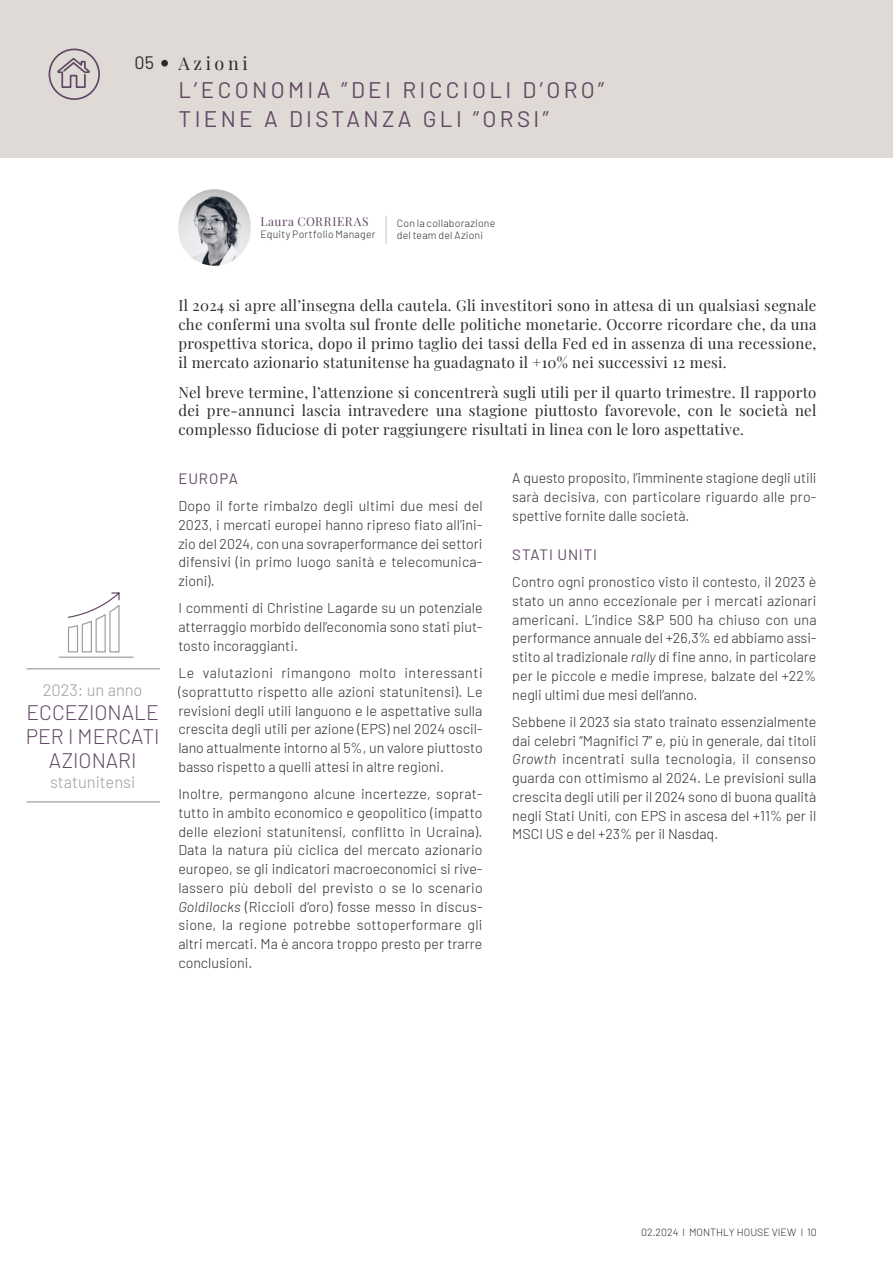
<style>
.page{position:relative;width:893px;height:1263px;background:#fff}
.page>*{position:absolute;margin:0;border:0;box-sizing:border-box;transform-origin:0 0}
.t1{font:22.5px/28.5px "Barlow";letter-spacing:.15em;color:#624865}
.t2{font:300 21px/24px "Barlow";color:#624865;text-align:center}
.t3{font:18px "Playfair Display";letter-spacing:.2em;color:#2a2c30}
.t4{font:18px "Barlow";color:#2a2c30}
.t5{font:300 16.5px "Barlow";color:#9d9d9c}
.t6{font:15px/18.8px "Playfair Display";letter-spacing:.02em;color:#2a2c30;text-align:justify}
.t7{font:15px "Barlow";letter-spacing:.06em;color:#624865}
.t8{font:300 14.25px/18.8px "Barlow";color:#2a2c30;text-align:justify}
.t9{font:12px "Playfair Display";letter-spacing:.05em;color:#624865}
.t10{font:300 10.5px/12px "Barlow";letter-spacing:.02em;color:#2a2c30}
.t11{font:300 10.5px "Barlow";color:#2a2c30}
.s1{font-style:italic}
</style>
<div class="page">
<div style="left:0;top:0;width:893px;height:157px;background:#dfdad5"></div>
<hr style="left:27px;top:668px;width:133px;height:1px;background:#9d9d9c">
<hr style="left:27px;top:801px;width:133px;height:1px;background:#9d9d9c">
<svg style="left:58px;top:592px;width:76px;height:66px"></svg>
<div style="left:161px;top:60px;width:7px;height:7px;background:#2a2c30;border-radius:50%"></div>
<img style="left:178px;top:189px;width:73px;height:77px;border-radius:36px">
<svg style="left:386px;top:216px;width:1px;height:28px"></svg>
<svg style="left:48px;top:48px;width:52px;height:52px"></svg>
<p class="t4" style="left:135px;top:50px;width:21px">05</p>
<p class="t3" style="left:179px;top:49px;width:71px">Azioni</p>
<h1 class="t1" style="left:179px;top:74px;width:427px">L’ECONOMIA ”DEI RICCIOLI D’ORO”<br>TIENE A DISTANZA GLI ”ORSI”</h1>
<p class="t9" style="left:260px;top:212px;width:110px">Laura CORRIERAS</p>
<p class="t10" style="left:260px;top:228px;width:117px">Equity Portfolio Manager</p>
<p class="t10" style="left:397px;top:217px;width:100px">Con la collaborazione del team del Azioni</p>
<p class="t5" style="left:43px;top:678px;width:101px">2023: un anno</p>
<h2 class="t2" style="left:26px;top:699px;width:135px">ECCEZIONALE<br>PER I MERCATI<br>AZIONARI</h2>
<p class="t5" style="left:50px;top:770px;width:87px">statunitensi</p>
<p class="t6" style="left:178px;top:295px;width:640px">Il 2024 si apre all’insegna della cautela. Gli investitori sono in attesa di un qualsiasi segnale che confermi una svolta sul fronte delle politiche monetarie. Occorre ricordare che, da una prospettiva storica, dopo il primo taglio dei tassi della Fed ed in assenza di una recessione, il mercato azionario statunitense ha guadagnato il +10% nei successivi 12 mesi.</p>
<p class="t6" style="left:178px;top:381px;width:640px">Nel breve termine, l’attenzione si concentrerà sugli utili per il quarto trimestre. Il rapporto dei pre-annunci lascia intravedere una stagione piuttosto favorevole, con le società nel complesso fiduciose di poter raggiungere risultati in linea con le loro aspettative.</p>
<p class="t7" style="left:178px;top:468px;width:61px">EUROPA</p>
<p class="t8" style="left:178px;top:495px;width:306px">Dopo il forte rimbalzo degli ultimi due mesi del 2023, i mercati europei hanno ripreso fiato all’ini&shy;zio del 2024, con una sovraperformance dei settori difensivi (in primo luogo sanità e telecomunica&shy;zioni).</p>
<p class="t8" style="left:178px;top:598px;width:306px">I commenti di Christine Lagarde su un potenziale atterraggio morbido dell’economia sono stati piut&shy;tosto incoraggianti.</p>
<p class="t8" style="left:178px;top:663px;width:306px">Le valutazioni rimangono molto interessanti (soprattutto rispetto alle azioni statunitensi). Le revisioni degli utili languono e le aspettative sulla crescita degli utili per azione (EPS) nel 2024 oscil&shy;lano attualmente intorno al 5%, un valore piuttosto basso rispetto a quelli attesi in altre regioni.</p>
<p class="t8" style="left:178px;top:784px;width:306px">Inoltre, permangono alcune incertezze, soprat&shy;tutto in ambito economico e geopolitico (impatto delle elezioni statunitensi, conflitto in Ucraina).<br>Data la natura più ciclica del mercato azionario europeo, se gli indicatori macroeconomici si rive&shy;lassero più deboli del previsto o se lo scenario <span class="s1">Goldilocks</span> (Riccioli d’oro) fosse messo in discus&shy;sione, la regione potrebbe sottoperformare gli altri mercati. Ma è ancora troppo presto per trarre conclusioni.</p>
<p class="t8" style="left:512px;top:468px;width:306px">A questo proposito, l’imminente stagione degli utili sarà decisiva, con particolare riguardo alle pro&shy;spettive fornite dalle società.</p>
<p class="t7" style="left:512px;top:544px;width:86px">STATI UNITI</p>
<p class="t8" style="left:512px;top:571px;width:306px">Contro ogni pronostico visto il contesto, il 2023 è stato un anno eccezionale per i mercati azionari americani. L’indice S&amp;P 500 ha chiuso con una performance annuale del +26,3% ed abbiamo assi&shy;stito al tradizionale <span class="s1">rally</span> di fine anno, in particolare per le piccole e medie imprese, balzate del +22% negli ultimi due mesi dell’anno.</p>
<p class="t8" style="left:512px;top:711px;width:306px">Sebbene il 2023 sia stato trainato essenzialmente dai celebri “Magnifici 7” e, più in generale, dai titoli <span class="s1">Growth</span> incentrati sulla tecnologia, il consenso guarda con ottimismo al 2024. Le previsioni sulla crescita degli utili per il 2024 sono di buona qualità negli Stati Uniti, con EPS in ascesa del +11% per il MSCI US e del +23% per il Nasdaq.</p>
<p class="t11" style="left:641px;top:1225px;width:177px">02.2024 l MONTHLY HOUSE VIEW l 10</p>
</div>
